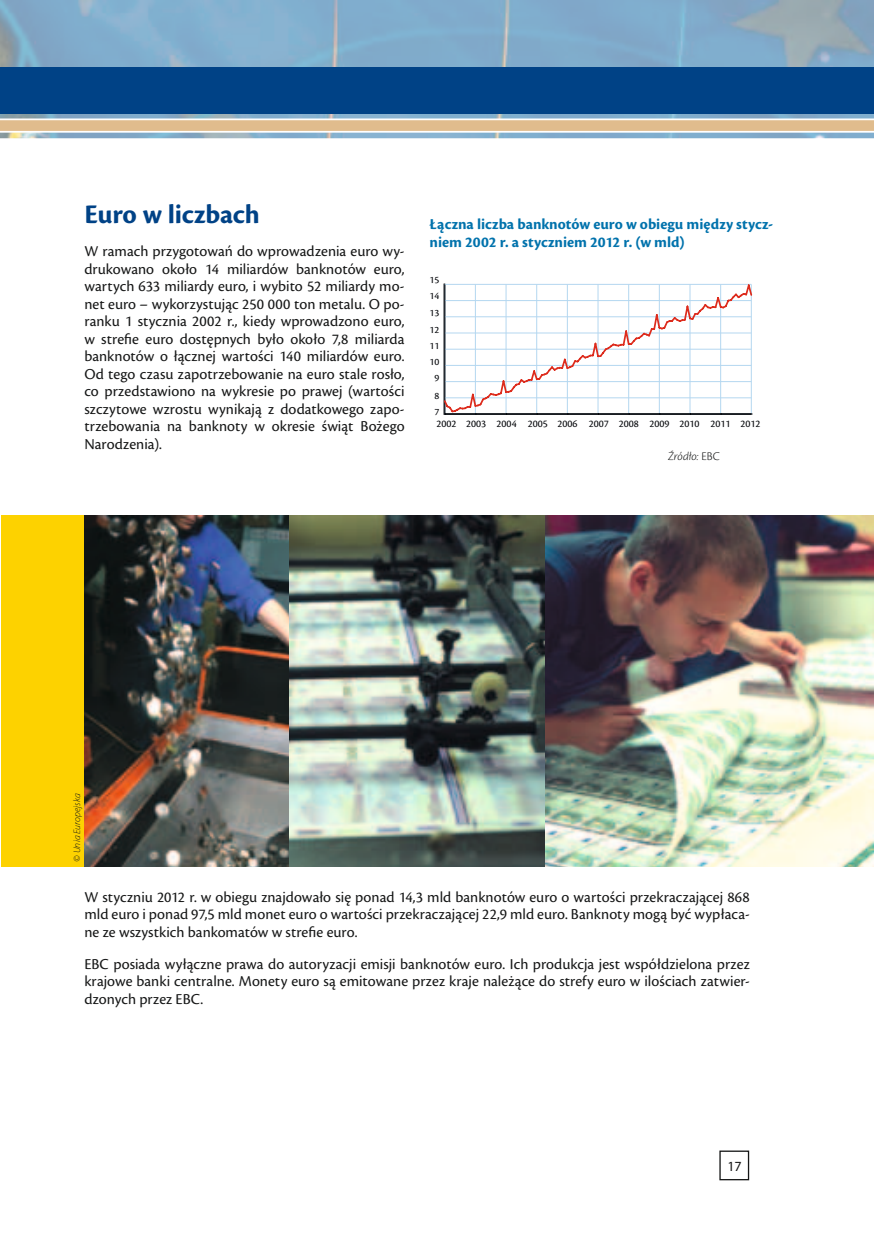
<style>
.page{position:relative;width:874px;height:1241px;background:#fff}
.page>*{position:absolute;margin:0;border:0;box-sizing:border-box;transform-origin:0 0}
.t1{font:700 28px "Cronos Pro";letter-spacing:-.005em;color:#004286}
.t2{font:15.75px/17.5px "Cronos Pro";letter-spacing:.005em;color:#151616;text-align:justify}
.t3{font:700 15.75px/17.5px "Cronos Pro";color:#0072ac}
.t4{font:14px "Myriad Pro";color:#151616}
.t5{font:italic 300 12.25px "Cronos Pro";color:#151616}
.t6{font:10.67px "Cronos Pro";color:#020408}
.t7{font:10.15px "Cronos Pro";color:#020408;scale:1.04 1}
.t8{font:italic 300 9.62px "Myriad Pro";letter-spacing:.01em;color:#151616}
.s1{font-style:normal}
</style>
<div class="page">
<svg style="left:0;top:0;width:873px;height:139px;background:#85adc9"></svg>
<div style="left:0;top:67px;width:873px;height:47px;background:#004286"></div>
<svg style="left:0;top:118px;width:873px;height:15px;background:#e2caaa"></svg>
<div style="left:719px;top:1150px;width:29px;height:30px;border:1px solid #151616"></div>
<div style="left:2px;top:515px;width:871px;height:351px;background:#fdd200"></div>
<img style="left:84px;top:515px;width:205px;height:351px">
<img style="left:289px;top:515px;width:255px;height:351px">
<img style="left:544px;top:515px;width:329px;height:351px">
<svg style="left:443px;top:283px;width:310px;height:132px"></svg>
<h1 class="t1" style="left:84px;top:198px;width:177px">Euro w liczbach</h1>
<p class="t2" style="left:84px;top:243px;width:321px">W ramach przygotowań do wprowadzenia euro wy&shy;drukowano około 14 miliardów banknotów euro, wartych 633 miliardy euro, i wybito 52 miliardy mo&shy;net euro – wykorzystując 250 000 ton metalu. O po&shy;ranku 1 stycznia 2002 r., kiedy wprowadzono euro, w strefie euro dostępnych było około 7,8 miliarda banknotów o łącznej wartości 140 miliardów euro.<br>Od tego czasu zapotrzebowanie na euro stale rosło, co przedstawiono na wykresie po prawej (wartości szczytowe wzrostu wynikają z dodatkowego zapo&shy;trzebowania na banknoty w okresie świąt Bożego Narodzenia).</p>
<p class="t3" style="left:429px;top:215px;width:345px">Łączna liczba banknotów euro w obiegu między stycz&shy;niem 2002 r. a styczniem 2012 r. (w mld)</p>
<p class="t7" style="left:429px;top:274px;width:11px">15</p>
<p class="t7" style="left:429px;top:290px;width:11px">14</p>
<p class="t7" style="left:429px;top:307px;width:11px">13</p>
<p class="t7" style="left:429px;top:323px;width:11px">12</p>
<p class="t7" style="left:429px;top:339px;width:11px">11</p>
<p class="t7" style="left:429px;top:356px;width:11px">10</p>
<p class="t7" style="left:434px;top:372px;width:6px">9</p>
<p class="t7" style="left:434px;top:389px;width:6px">8</p>
<p class="t7" style="left:434px;top:406px;width:6px">7</p>
<p class="t6" style="left:436px;top:417px;width:325px">2002 2003 2004 2005 2006 2007 2008 2009 2010 2011 2012</p>
<p class="t5" style="left:667px;top:449px;width:53px">Źródło: <span class="s1">EBC</span></p>
<p class="t8" style="left:71px;top:861px;width:69px;rotate:-90deg">© Unia Europejska</p>
<p class="t2" style="left:84px;top:887px;width:666px">W styczniu 2012 r. w obiegu znajdowało się ponad 14,3 mld banknotów euro o wartości przekraczającej 868 mld euro i ponad 97,5 mld monet euro o wartości przekraczającej 22,9 mld euro. Banknoty mogą być wypłaca&shy;ne ze wszystkich bankomatów w strefie euro.</p>
<p class="t2" style="left:84px;top:955px;width:666px">EBC posiada wyłączne prawa do autoryzacji emisji banknotów euro. Ich produkcja jest współdzielona przez krajowe banki centralne. Monety euro są emitowane przez kraje należące do strefy euro w ilościach zatwier&shy;dzonych przez EBC.</p>
<p class="t4" style="left:727px;top:1157px;width:16px">17</p>
</div>
